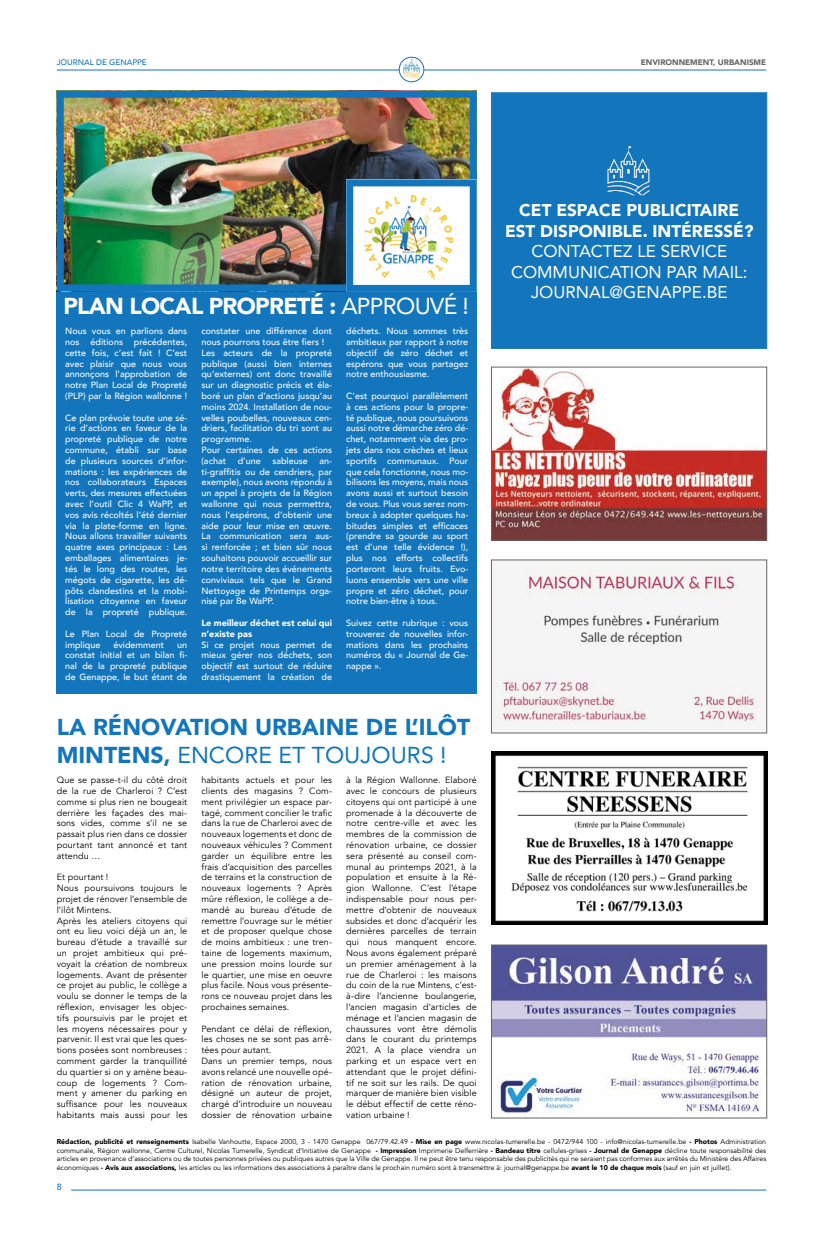
<style>
.page{position:relative;width:823px;height:1248px;background:#fff}
.page>*{position:absolute;margin:0;border:0;box-sizing:border-box;transform-origin:0 0}
.t1{font:900 23px/27.6px "Avenir";color:#1376bc}
.t2{font:900 23px "Avenir";letter-spacing:-.03em;color:#fff}
.t3{font:17px/20.4px "Avenir";color:#fff;text-align:center}
.t4{font:900 17px/20.4px "Avenir";color:#fff;text-align:center}
.t5{font:9px/10.8px "Avenir";letter-spacing:.01em;color:#000;text-align:justify}
.t6{font:500 9px/10.8px "Avenir";color:#fff;text-align:justify}
.t7{font:900 9px/10.8px "Avenir";color:#fff}
.t8{font:500 9px "Avenir";color:#1376bc}
.t9{font:900 8px "Avenir";color:#656564}
.t10{font:500 8px "Avenir";color:#1376bc}
.t11{font:7px/8.4px "Avenir";color:#000;text-align:justify}
.s1{font-weight:400}
.s2{font-weight:900}
</style>
<div class="page">
<hr style="left:71px;top:1189px;width:694px;height:1px;background:#1376bc">
<hr style="left:57px;top:69px;width:708px;height:1px;background:#1376bc">
<img style="left:399px;top:57px;width:24px;height:25px;border-radius:12px">
<div style="left:398px;top:57px;width:26px;height:25px;border:1px solid #1376bc;border-radius:50%"></div>
<img style="left:491px;top:751px;width:275px;height:173px">
<img style="left:501px;top:569px;width:256px;height:157px">
<div style="left:57px;top:253px;width:419px;height:440px;background:#1376bc"></div>
<img style="left:65px;top:99px;width:403px;height:184px">
<div style="left:57px;top:91px;width:419px;height:200px;border:7px solid #1376bc"></div>
<img style="left:354px;top:187px;width:114px;height:97px">
<div style="left:346px;top:179px;width:130px;height:113px;border:7px solid #1376bc"></div>
<img style="left:492px;top:946px;width:272px;height:170px">
<div style="left:490px;top:944px;width:276px;height:174px;border:1px solid #656564"></div>
<img style="left:492px;top:368px;width:272px;height:170px">
<div style="left:490px;top:366px;width:276px;height:174px;border:1px solid #656564"></div>
<div style="left:490px;top:92px;width:276px;height:257px;background:#1376bc;border:1px solid #1376bc"></div>
<img style="left:607px;top:145px;width:43px;height:51px">
<p class="t10" style="left:57px;top:55px;width:91px">JOURNAL DE GENAPPE</p>
<p class="t9" style="left:640px;top:55px;width:127px">ENVIRONNEMENT, URBANISME</p>
<h1 class="t2" style="left:63px;top:287px;width:406px">PLAN LOCAL PROPRETÉ : <span class="s1">APPROUVÉ !</span></h1>
<p class="t6" style="left:65px;top:325px;width:123px">Nous vous en parlions dans nos éditions précédentes, cette fois, c’est fait ! C’est avec plaisir que nous vous annonçons l’approbation de notre Plan Local de Propreté (PLP) par la Région wallonne !</p>
<p class="t6" style="left:65px;top:411px;width:123px">Ce plan prévoie toute une sé&shy;rie d’actions en faveur de la propreté publique de notre commune, établi sur base de plusieurs sources d’infor&shy;mations : les expériences de nos collaborateurs Espaces verts, des mesures effectuées avec l’outil Clic 4 WaPP, et vos avis récoltés l’été dernier via la plate-forme en ligne.<br>Nous allons travailler suivants quatre axes principaux : Les emballages alimentaires je&shy;tés le long des routes, les mégots de cigarette, les dé&shy;pôts clandestins et la mobi&shy;lisation citoyenne en faveur de la propreté publique.</p>
<p class="t6" style="left:65px;top:627px;width:123px">Le Plan Local de Propreté implique</p>
<p class="t6" style="left:113px;top:638px;width:52px">évidemment</p>
<p class="t6" style="left:65px;top:638px;width:123px;text-indent:112px">un constat initial et un bilan fi&shy;nal de la propreté publique de Genappe, le but étant de</p>
<p class="t6" style="left:201px;top:325px;width:132px;text-align:left">constater une différence dont nous pourrons tous être fiers !<br>Les acteurs de la propreté publique (aussi bien internes qu’externes) ont donc travaillé sur un diagnostic précis et éla&shy;boré un plan d’actions jusqu’au moins 2024. Installation de nou&shy;velles poubelles, nouveaux cen&shy;driers, facilitation du tri sont au programme.<br>Pour certaines de ces actions (achat</p>
<p class="t6" style="left:237px;top:455px;width:25px">d’une</p>
<p class="t6" style="left:272px;top:455px;width:37px">sableuse</p>
<p class="t6" style="left:201px;top:455px;width:132px;text-indent:118px">an&shy;ti-graffitis ou de cendriers, par exemple), nous avons répondu à un appel à projets de la Région wallonne qui nous permettra, nous l’espérons, d’obtenir une aide pour leur mise en œuvre.<br>La communication sera aus&shy;si renforcée ; et bien sûr nous souhaitons pouvoir accueillir sur notre territoire des événements conviviaux tels que le Grand Nettoyage de Printemps orga&shy;nisé par Be WaPP.</p>
<p class="t7" style="left:201px;top:617px;width:132px">Le meilleur déchet est celui qui n’existe pas</p>
<p class="t6" style="left:201px;top:638px;width:132px">Si ce projet nous permet de mieux gérer nos déchets, son objectif est surtout de réduire drastiquement la création de</p>
<p class="t6" style="left:346px;top:325px;width:123px">déchets. Nous sommes très ambitieux par rapport à notre objectif de zéro déchet et espérons que vous partagez notre enthousiasme.</p>
<p class="t6" style="left:346px;top:390px;width:123px">C’est pourquoi parallèlement à ces actions pour la propre&shy;té publique, nous poursuivons aussi notre démarche zéro dé&shy;chet, notamment via des pro&shy;jets dans nos crèches et lieux sportifs communaux. Pour que cela fonctionne, nous mo&shy;bilisons les moyens, mais nous avons aussi et surtout besoin de vous. Plus vous serez nom&shy;breux à adopter quelques ha&shy;bitudes simples et efficaces (prendre sa gourde au sport est d’une telle évidence !), plus nos efforts collectifs porteront leurs fruits. Evo&shy;luons ensemble vers une ville propre et zéro déchet, pour notre bien-être à tous.</p>
<p class="t6" style="left:346px;top:617px;width:123px">Suivez cette rubrique : vous trouverez de nouvelles infor&shy;mations dans les prochains numéros du « Journal de Ge&shy;nappe ».</p>
<h1 class="t1" style="left:57px;top:712px;width:415px">LA RÉNOVATION URBAINE DE L’ILÔT<br>MINTENS, <span class="s1">ENCORE ET TOUJOURS !</span></h1>
<p class="t5" style="left:57px;top:774px;width:132px">Que se passe-t-il du côté droit de la rue de Charleroi ? C’est comme si plus rien ne bougeait derrière les façades des mai&shy;sons vides, comme s’il ne se passait plus rien dans ce dossier pourtant tant annoncé et tant attendu …</p>
<p class="t5" style="left:57px;top:871px;width:132px;text-align:left">Et pourtant !<br>Nous poursuivons toujours le projet de rénover l’ensemble de l’ilôt Mintens.<br>Après les ateliers citoyens qui ont eu lieu voici déjà un an, le bureau d’étude a travaillé sur un projet ambitieux qui pré&shy;voyait la création de nombreux logements. Avant de présenter ce projet au public, le collège a voulu se donner le temps de la réflexion, envisager les objec&shy;tifs poursuivis par le projet et les moyens nécessaires pour y parvenir. Il est vrai que les ques&shy;tions posées sont nombreuses : comment garder la tranquillité du quartier si on y amène beau&shy;coup de logements ? Com&shy;ment y amener du parking en suffisance pour les nouveaux habitants mais aussi pour les</p>
<p class="t5" style="left:201px;top:774px;width:132px">habitants actuels et pour les clients des magasins ? Com&shy;ment privilégier un espace par&shy;tagé, comment concilier le trafic dans la rue de Charleroi avec de nouveaux logements et donc de nouveaux véhicules ? Comment garder un équilibre entre les frais d’acquisition des parcelles de terrains et la construction de nouveaux logements ? Après mûre réflexion, le collège a de&shy;mandé au bureau d’étude de remettre l’ouvrage sur le métier et de proposer quelque chose de moins ambitieux : une tren&shy;taine de logements maximum, une pression moins lourde sur le quartier, une mise en oeuvre plus facile. Nous vous présente&shy;rons ce nouveau projet dans les prochaines semaines.</p>
<p class="t5" style="left:201px;top:1023px;width:132px;text-align:left">Pendant ce délai de réflexion, les choses ne se sont pas arrê&shy;tées pour autant.<br>Dans un premier temps, nous avons relancé une nouvelle opé&shy;ration de rénovation urbaine, désigné un auteur de projet, chargé d’introduire un nouveau dossier de rénovation urbaine</p>
<p class="t5" style="left:346px;top:774px;width:132px">à la Région Wallonne. Elaboré avec le concours de plusieurs citoyens qui ont participé à une promenade à la découverte de notre centre-ville et avec les membres de la commission de rénovation urbaine, ce dossier sera présenté au conseil com&shy;munal au printemps 2021, à la population et ensuite à la Ré&shy;gion Wallonne. C’est l’étape indispensable pour nous per&shy;mettre d’obtenir de nouveaux subsides et donc d’acquérir les dernières parcelles de terrain qui nous manquent encore.<br>Nous avons également préparé un premier aménagement à la rue de Charleroi : les maisons du coin de la rue Mintens, c’est&shy;à-dire l’ancienne boulangerie, l’ancien magasin d’articles de ménage et l’ancien magasin de chaussures vont être démolis dans le courant du printemps 2021. A la place viendra un parking et un espace vert en attendant que le projet défini&shy;tif ne soit sur les rails. De quoi marquer de manière bien visible le début effectif de cette réno&shy;vation urbaine !</p>
<h2 class="t4" style="left:505px;top:200px;width:250px">CET ESPACE PUBLICITAIRE<br>EST DISPONIBLE. INTÉRESSÉ?</h2>
<h2 class="t3" style="left:510px;top:241px;width:238px">CONTACTEZ LE SERVICE<br>COMMUNICATION PAR MAIL:<br>JOURNAL@GENAPPE.BE</h2>
<p class="t11" style="left:57px;top:1137px;width:710px"><span class="s2">Rédaction, publicité et renseignements</span> Isabelle Vanhoutte, Espace 2000, 3 - 1470 Genappe 067/79.42.49 <span class="s2">- Mise en page</span> www.nicolas-tumerelle.be - 0472/944 100 - info@nicolas-tumerelle.be <span class="s2">- Photos</span> Administration communale, Région wallonne, Centre Culturel, Nicolas Tumerelle, Syndicat d’Initiative de Genappe <span class="s2">- Impression</span> Imprimerie Delferrière <span class="s2">- Bandeau titre</span> cellules-grises <span class="s2">- Journal de Genappe</span> décline toute responsabilité des articles en provenance d’associations ou de toutes personnes privées ou publiques autres que la Ville de Genappe. Il ne peut être tenu responsable des publicités qui ne seraient pas conformes aux arrêtés du Ministère des Affaires économiques <span class="s2">- Avis aux associations,</span> les articles ou les informations des associations à paraître dans le prochain numéro sont à transmettre à: journal@genappe.be <span class="s2">avant le 10 de chaque mois</span> (sauf en juin et juillet).</p>
<p class="t8" style="left:57px;top:1179px;width:7px">8</p>
</div>
